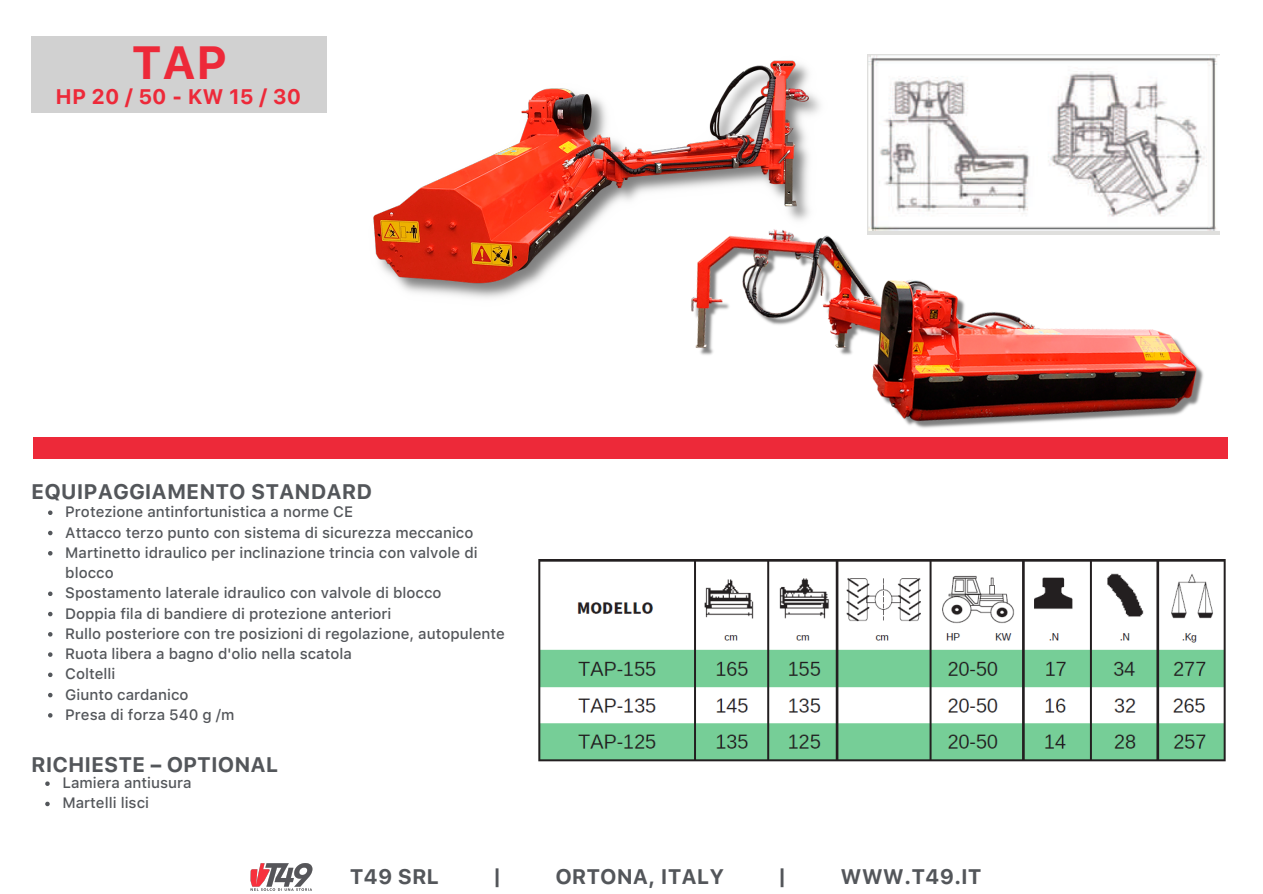
<style>
.page{position:relative;width:1263px;height:894px;background:#fff}
.page>*{position:absolute;margin:0;border:0;box-sizing:border-box;transform-origin:0 0}
.t1{font:700 46.35px "SF Pro Text";color:#ed2939}
.t2{font:700 21px "SF Pro Text";color:#53565a}
.t3{font:700 21px "SF Pro Text";color:#ed2939}
.t4{font:500 15px/20.2px "SF Pro Text";color:#53565a}
</style>
<div class="page">
<img style="left:668px;top:231px;width:552px;height:228px">
<div style="left:34px;top:437px;width:1194px;height:21px;background:#ed2939"></div>
<svg style="left:45px;top:781px;width:5px;height:4px"></svg>
<svg style="left:45px;top:801px;width:5px;height:5px"></svg>
<svg style="left:48px;top:510px;width:5px;height:5px"></svg>
<svg style="left:48px;top:530px;width:5px;height:5px"></svg>
<svg style="left:48px;top:551px;width:5px;height:4px"></svg>
<svg style="left:48px;top:591px;width:5px;height:5px"></svg>
<svg style="left:48px;top:611px;width:5px;height:5px"></svg>
<svg style="left:48px;top:632px;width:5px;height:4px"></svg>
<svg style="left:48px;top:652px;width:5px;height:4px"></svg>
<svg style="left:48px;top:672px;width:5px;height:5px"></svg>
<svg style="left:48px;top:692px;width:5px;height:5px"></svg>
<svg style="left:48px;top:713px;width:5px;height:4px"></svg>
<img style="left:250px;top:863px;width:63px;height:28px">
<div style="left:31px;top:37px;width:296px;height:76px;background:#d1d1d1"></div>
<img style="left:867px;top:55px;width:352px;height:179px">
<img style="left:538px;top:559px;width:688px;height:203px">
<img style="left:373px;top:60px;width:462px;height:300px">
<h1 class="t1" style="left:131px;top:35px;width:97px">TAP</h1>
<h2 class="t3" style="left:56px;top:84px;width:247px">HP20/50-KW15/30</h2>
<h2 class="t2" style="left:31px;top:479px;width:342px">EQUIPAGGIAMENTO STANDARD</h2>
<p class="t4" style="left:65px;top:501px;width:441px">Protezione antinfortunistica a norme CE<br>Attacco terzo punto con sistema di sicurezza meccanico Martinetto idraulico per inclinazione trincia con valvole di blocco<br>Spostamento laterale idraulico con valvole di blocco<br>Doppia fila di bandiere di protezione anteriori<br>Rullo posteriore con tre posizioni di regolazione, autopulente Ruota libera a bagno d'olio nella scatola<br>Coltelli<br>Giunto cardanico<br>Presa di forza 540 g /m</p>
<h2 class="t2" style="left:31px;top:751px;width:249px">RICHIESTE – OPTIONAL</h2>
<p class="t4" style="left:62px;top:772px;width:131px">Lamiera antiusura<br>Martelli lisci</p>
<h2 class="t2" style="left:350px;top:863px;width:91px">T49 SRL</h2>
<h2 class="t2" style="left:493px;top:863px;width:10px">|</h2>
<h2 class="t2" style="left:555px;top:863px;width:170px">ORTONA, ITALY</h2>
<h2 class="t2" style="left:778px;top:863px;width:10px">|</h2>
<h2 class="t2" style="left:841px;top:863px;width:143px">WWW.T49.IT</h2>
</div>
